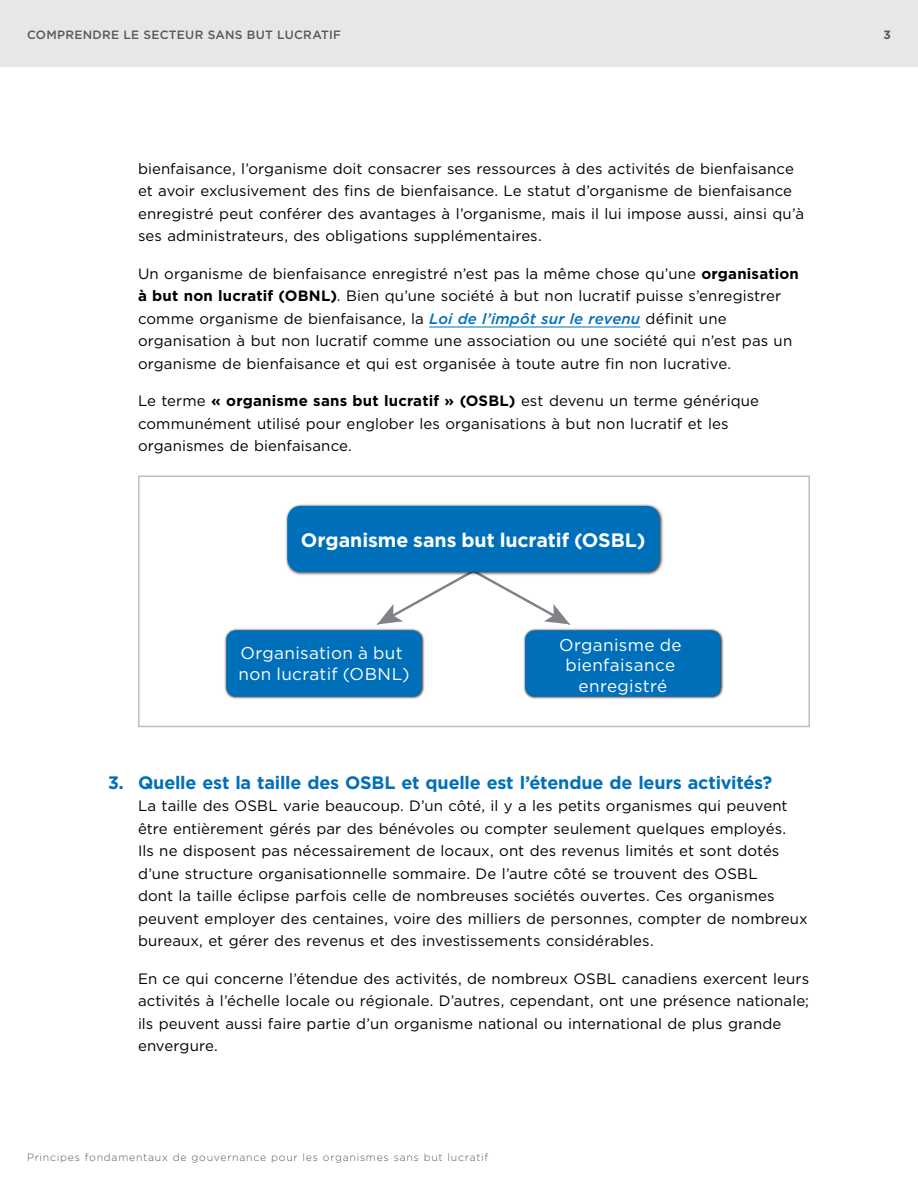
<style>
.page{position:relative;width:918px;height:1188px;background:#fff}
.page>*{position:absolute;margin:0;border:0;box-sizing:border-box;transform-origin:0 0}
.t1{font:700 19.5px "Gotham";letter-spacing:-.005em;color:#fff}
.t2{font:700 18px "Gotham";letter-spacing:-.015em;color:#006fba}
.t3{font:17.1px/20.5px "Gotham";letter-spacing:.02em;color:#fff}
.t4{font:15px/22.5px "Gotham";letter-spacing:.005em;color:#000}
.t5{font:500 12px "Gotham";letter-spacing:.025em;color:#58595b}
.t6{font:700 12px "Gotham";color:#58595b}
.t7{font:300 10.5px "Gotham";letter-spacing:.07em;color:#58595b}
.s1{font-weight:700}
.s2{font-weight:500;font-style:italic;color:#006fba}
</style>
<div class="page">
<hr style="left:429px;top:327px;width:211px;height:1px;background:#006fba">
<svg style="left:377px;top:578px;width:193px;height:46px"></svg>
<img style="left:224px;top:628px;width:201px;height:71px">
<div style="left:226px;top:630px;width:196px;height:66px;background:#006fba;border-radius:9px"></div>
<img style="left:523px;top:628px;width:201px;height:71px">
<div style="left:525px;top:630px;width:196px;height:66px;background:#006fba;border-radius:9px"></div>
<img style="left:286px;top:504px;width:377px;height:74px">
<div style="left:287px;top:506px;width:373px;height:66px;background:#006fba;border-radius:14px"></div>
<div style="left:138px;top:476px;width:672px;height:251px;border:2px solid #bcbec0"></div>
<div style="left:0;top:0;width:918px;height:68px;background:#e6e7e8"></div>
<p class="t5" style="left:27px;top:26px;width:315px">COMPRENDRE LE SECTEUR SANS BUT LUCRATIF</p>
<p class="t6" style="left:884px;top:26px;width:9px">3</p>
<p class="t4" style="left:138px;top:157px;width:668px">bienfaisance, l’organisme doit consacrer ses ressources à des activités de bienfaisance et avoir exclusivement des fins de bienfaisance. Le statut d’organisme de bienfaisance enregistré peut conférer des avantages à l’organisme, mais il lui impose aussi, ainsi qu’à ses administrateurs, des obligations supplémentaires.</p>
<p class="t4" style="left:138px;top:262px;width:662px">Un organisme de bienfaisance enregistré n’est pas la même chose qu’une <span class="s1">organisation à but non lucratif (OBNL)</span>. Bien qu’une société à but non lucratif puisse s’enregistrer comme organisme de bienfaisance, la <span class="s2">Loi de l’impôt sur le revenu</span> définit une organisation à but non lucratif comme une association ou une société qui n’est pas un organisme de bienfaisance et qui est organisée à toute autre fin non lucrative.</p>
<p class="t4" style="left:138px;top:390px;width:623px">Le terme <span class="s1">« organisme sans but lucratif » (OSBL)</span> est devenu un terme générique communément utilisé pour englober les organisations à but non lucratif et les organismes de bienfaisance.</p>
<h1 class="t1" style="left:301px;top:527px;width:346px">Organisme sans but lucratif (OSBL)</h1>
<p class="t3" style="left:239px;top:643px;width:173px">Organisation à but non lucratif (OBNL)</p>
<p class="t3" style="left:559px;top:634px;width:124px;text-align:center">Organisme de bienfaisance enregistré</p>
<h3 class="t2" style="left:108px;top:771px;width:666px">3. Quelle est la taille des OSBL et quelle est l’étendue de leurs activités?</h3>
<p class="t4" style="left:138px;top:795px;width:671px">La taille des OSBL varie beaucoup. D’un côté, il y a les petits organismes qui peuvent être entièrement gérés par des bénévoles ou compter seulement quelques employés.<br>Ils ne disposent pas nécessairement de locaux, ont des revenus limités et sont dotés d’une structure organisationnelle sommaire. De l’autre côté se trouvent des OSBL<br>dont la taille éclipse parfois celle de nombreuses sociétés ouvertes. Ces organismes peuvent employer des centaines, voire des milliers de personnes, compter de nombreux bureaux, et gérer des revenus et des investissements considérables.</p>
<p class="t4" style="left:138px;top:967px;width:673px">En ce qui concerne l’étendue des activités, de nombreux OSBL canadiens exercent leurs activités à l’échelle locale ou régionale. D’autres, cependant, ont une présence nationale; ils peuvent aussi faire partie d’un organisme national ou international de plus grande envergure.</p>
<p class="t7" style="left:27px;top:1151px;width:463px">Principes fondamentaux de gouvernance pour les organismes sans but lucratif</p>
</div>
